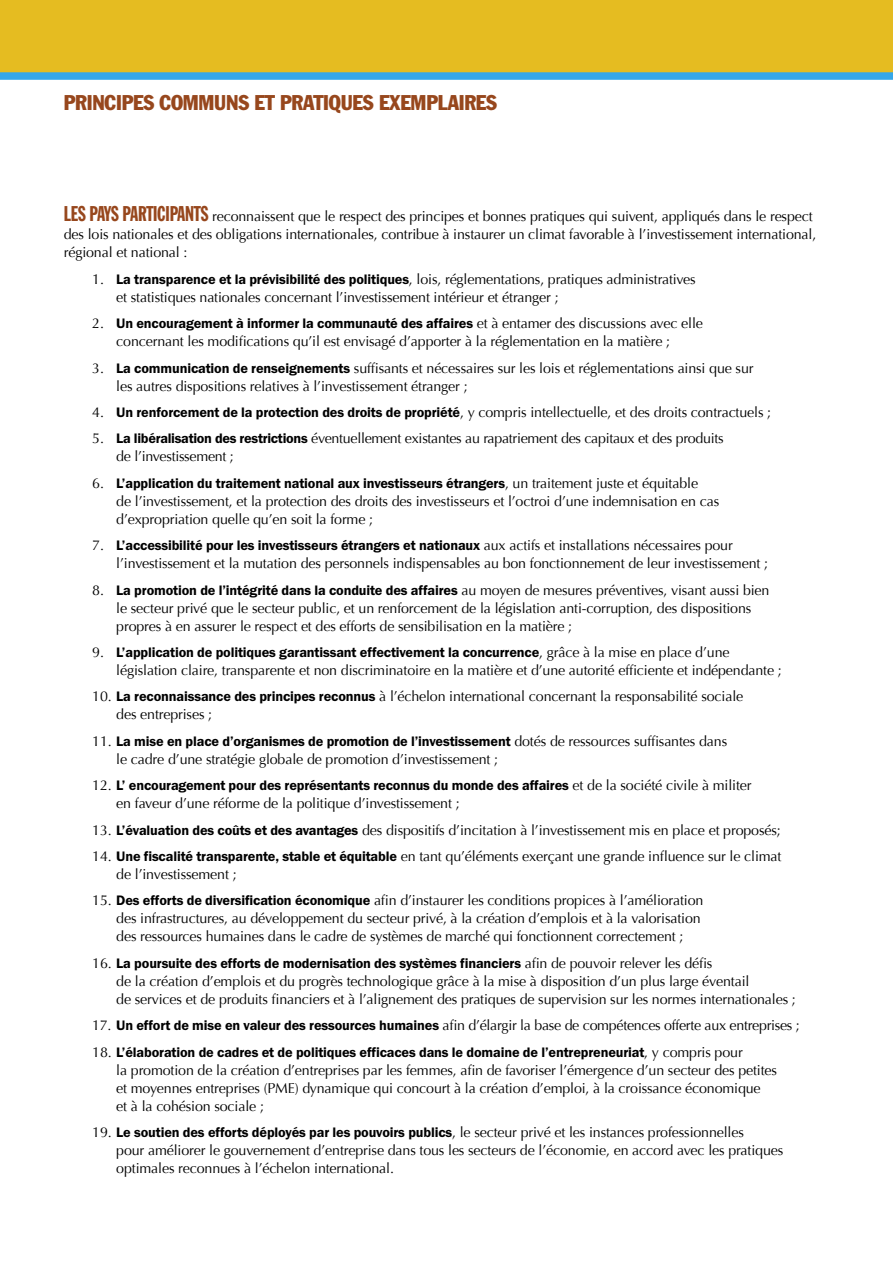
<style>
.page{position:relative;width:893px;height:1263px;background:#fff}
.page>*{position:absolute;margin:0;border:0;box-sizing:border-box;transform-origin:0 0}
.t1{font:condensed 21px "Franklin Gothic";letter-spacing:-.01em;color:#97471d}
.t2{font:14.25px/18px "Optima";letter-spacing:-.01em;color:#000}
.t3{font:600 14.25px "Franklin Got ITC";letter-spacing:-.01em;color:#000}
.s1{font-family:"Franklin Gothic Extra Cond";font-size:21px;color:#97471d}
.s2{font-family:"Franklin Got ITC";font-weight:600}
.s3{font-family:"Optima";font-weight:400}
</style>
<div class="page">
<div style="left:0;top:0;width:893px;height:72px;background:#e5bc21"></div>
<div style="left:0;top:72px;width:893px;height:8px;background:#36a7e9"></div>
<h1 class="t1" style="left:64px;top:90px;width:435px">PRINCIPES COMMUNS ET PRATIQUES EXEMPLAIRES</h1>
<p class="t2" style="left:64px;top:208px;width:754px"><span class="s1">LES PAYS PARTICIPANTS</span> reconnaissent que le respect des principes et bonnes pratiques qui suivent, appliqués dans le respect des lois nationales et des obligations internationales, contribue à instaurer un climat favorable à l’investissement international, régional et national :</p>
<p class="t2" style="left:116px;top:270px;width:581px;text-indent:-24px">1. <span class="s2">La transparence et la prévisibilité des politiques</span>, lois, réglementations, pratiques administratives et statistiques nationales concernant l’investissement intérieur et étranger ;</p>
<p class="t3" style="left:92px;top:315px;width:612px"><span class="s3">2.</span> Un encouragement à informer la communauté des affaires <span class="s3">et à entamer des discussions avec elle</span></p>
<p class="t2" style="left:116px;top:332px;width:555px">concernant les modifications qu’il est envisagé d’apporter à la réglementation en la matière ;</p>
<p class="t2" style="left:116px;top:359px;width:639px;text-indent:-24px">3. <span class="s2">La communication de renseignements</span> suffisants et nécessaires sur les lois et réglementations ainsi que sur les autres dispositions relatives à l’investissement étranger ;</p>
<p class="t2" style="left:92px;top:403px;width:680px">4. <span class="s2">Un renforcement de la protection des droits de propriété</span>, y compris intellectuelle, et des droits contractuels ;</p>
<p class="t2" style="left:116px;top:430px;width:609px;text-indent:-24px">5. <span class="s2">La libéralisation des restrictions</span> éventuellement existantes au rapatriement des capitaux et des produits de l’investissement ;</p>
<p class="t3" style="left:92px;top:475px;width:607px"><span class="s3">6.</span> L’application du traitement national aux investisseurs étrangers<span class="s3">, un traitement juste et équitable</span></p>
<p class="t2" style="left:116px;top:492px;width:605px">de l’investissement, et la protection des droits des investisseurs et l’octroi d’une indemnisation en cas d’expropriation quelle qu’en soit la forme ;</p>
<p class="t3" style="left:92px;top:537px;width:642px"><span class="s3">7.</span> L’accessibilité pour les investisseurs étrangers et nationaux <span class="s3">aux actifs et installations nécessaires pour</span></p>
<p class="t2" style="left:116px;top:554px;width:653px">l’investissement et la mutation des personnels indispensables au bon fonctionnement de leur investissement ;</p>
<p class="t3" style="left:92px;top:582px;width:679px"><span class="s3">8.</span> La promotion de l’intégrité dans la conduite des affaires <span class="s3">au moyen de mesures préventives, visant aussi bien</span></p>
<p class="t2" style="left:116px;top:599px;width:637px">le secteur privé que le secteur public, et un renforcement de la législation anti-corruption, des dispositions propres à en assurer le respect et des efforts de sensibilisation en la matière ;</p>
<p class="t3" style="left:92px;top:644px;width:639px"><span class="s3">9.</span> L’application de politiques garantissant effectivement la concurrence<span class="s3">, grâce à la mise en place d’une</span></p>
<p class="t2" style="left:116px;top:661px;width:667px">législation claire, transparente et non discriminatoire en la matière et d’une autorité efficiente et indépendante ;</p>
<p class="t2" style="left:116px;top:688px;width:628px;text-indent:-24px">10. <span class="s2">La reconnaissance des principes reconnus</span> à l’échelon international concernant la responsabilité sociale des entreprises ;</p>
<p class="t3" style="left:92px;top:733px;width:636px"><span class="s3">11.</span> La mise en place d’organismes de promotion de l’investissement <span class="s3">dotés de ressources suffisantes dans</span></p>
<p class="t2" style="left:116px;top:750px;width:383px">le cadre d’une stratégie globale de promotion d’investissement ;</p>
<p class="t3" style="left:92px;top:777px;width:661px"><span class="s3">12.</span> L’ encouragement pour des représentants reconnus du monde des affaires <span class="s3">et de la société civile à militer</span></p>
<p class="t2" style="left:116px;top:794px;width:345px">en faveur d’une réforme de la politique d’investissement ;</p>
<p class="t2" style="left:92px;top:821px;width:690px">13. <span class="s2">L’évaluation des coûts et des avantages</span> des dispositifs d’incitation à l’investissement mis en place et proposés;</p>
<p class="t2" style="left:116px;top:847px;width:667px;text-indent:-24px">14. <span class="s2">Une fiscalité transparente, stable et équitable</span> en tant qu’éléments exerçant une grande influence sur le climat de l’investissement ;</p>
<p class="t2" style="left:116px;top:892px;width:589px;text-indent:-24px">15. <span class="s2">Des efforts de diversification économique</span> afin d’instaurer les conditions propices à l’amélioration des infrastructures, au développement du secteur privé, à la création d’emplois et à la valorisation des ressources humaines dans le cadre de systèmes de marché qui fonctionnent correctement ;</p>
<p class="t3" style="left:92px;top:955px;width:622px"><span class="s3">16.</span> La poursuite des efforts de modernisation des systèmes financiers <span class="s3">afin de pouvoir relever les défis</span></p>
<p class="t2" style="left:116px;top:972px;width:681px">de la création d’emplois et du progrès technologique grâce à la mise à disposition d’un plus large éventail<br>de services et de produits financiers et à l’alignement des pratiques de supervision sur les normes internationales ;</p>
<p class="t2" style="left:92px;top:1017px;width:709px">17. <span class="s2">Un effort de mise en valeur des ressources humaines</span> afin d’élargir la base de compétences offerte aux entreprises ;</p>
<p class="t3" style="left:92px;top:1044px;width:652px"><span class="s3">18.</span> L’élaboration de cadres et de politiques efficaces dans le domaine de l’entrepreneuriat<span class="s3">, y compris pour</span></p>
<p class="t2" style="left:116px;top:1061px;width:662px">la promotion de la création d’entreprises par les femmes, afin de favoriser l’émergence d’un secteur des petites et moyennes entreprises (PME) dynamique qui concourt à la création d’emploi, à la croissance économique<br>et à la cohésion sociale ;</p>
<p class="t2" style="left:116px;top:1123px;width:668px;text-indent:-24px">19. <span class="s2">Le soutien des efforts déployés par les pouvoirs publics</span>, le secteur privé et les instances professionnelles<br>pour améliorer le gouvernement d’entreprise dans tous les secteurs de l’économie, en accord avec les pratiques optimales reconnues à l’échelon international.</p>
</div>
